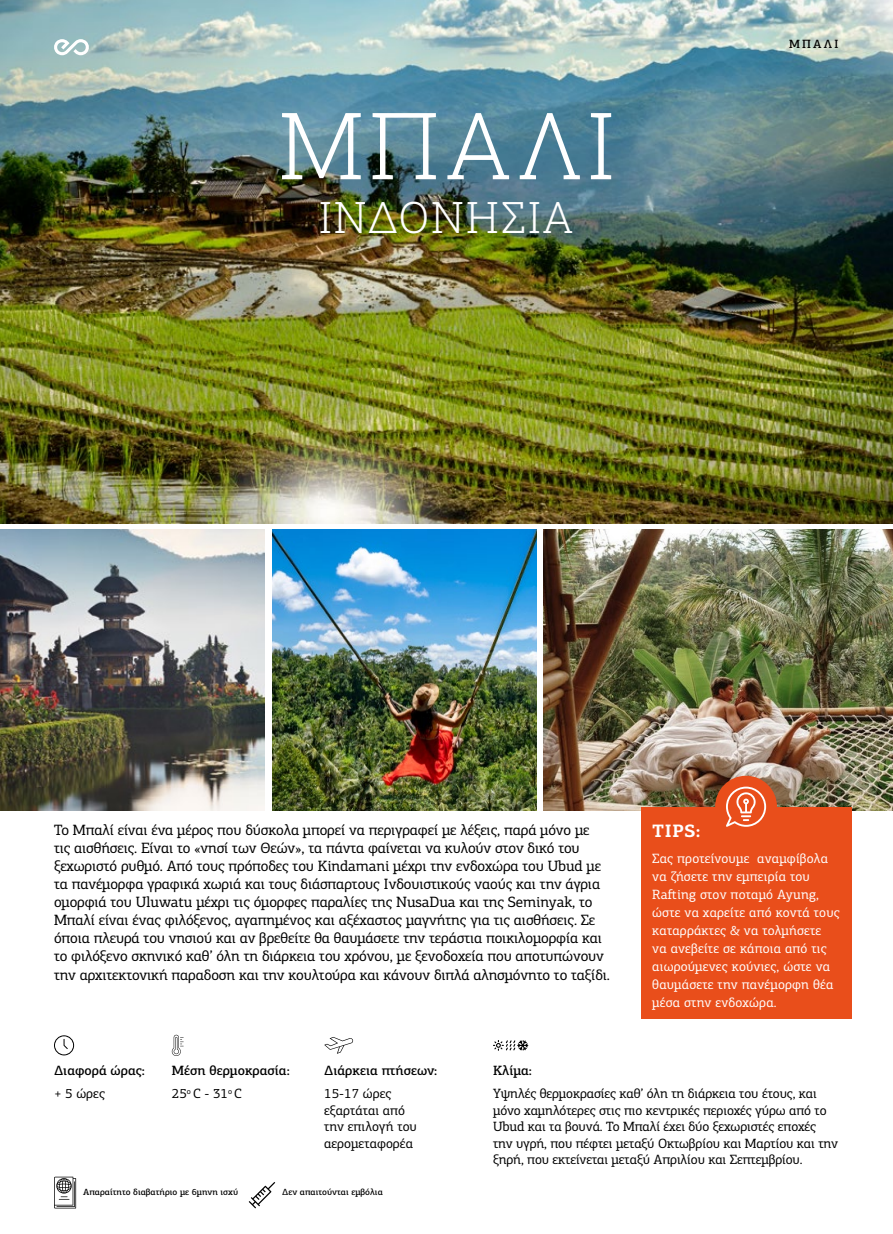
<style>
.page{position:relative;width:893px;height:1234px;background:#fff}
.page>*{position:absolute;margin:0;border:0;box-sizing:border-box;transform-origin:0 0}
.t1{font:300 93px "Roboto Slab";letter-spacing:.05em;color:#fff}
.t2{font:300 43.5px "Roboto Slab";letter-spacing:.05em;color:#fff}
.t3{font:700 18px "PF Centro Slab Pro";color:#fff}
.t4{font:15px/18px "PF Centro Slab Pro";letter-spacing:-.01em;color:#000}
.t5{font:13.5px/16.5px "PF Centro Slab Pro";letter-spacing:-.01em;color:#000}
.t6{font:13.5px/18px "PF Centro Slab Pro";letter-spacing:.01em;color:#fff}
.t7{font:500 13.5px/23.1px "PF Centro Slab Pro";color:#000}
.t8{font:500 12px "PF Centro Slab Pro";letter-spacing:.18em;color:#000}
.t9{font:500 9px "PF Centro Slab Pro";color:#000}
.s1{font-weight:400}
</style>
<div class="page">
<img style="left:0;top:0;width:893px;height:523px">
<img style="left:0;top:529px;width:264px;height:281px">
<img style="left:272px;top:529px;width:264px;height:281px">
<img style="left:544px;top:529px;width:349px;height:281px">
<svg style="left:53px;top:39px;width:37px;height:16px"></svg>
<svg style="left:54px;top:1035px;width:20px;height:20px"></svg>
<svg style="left:324px;top:1037px;width:29px;height:16px"></svg>
<svg style="left:493px;top:1040px;width:35px;height:10px"></svg>
<svg style="left:172px;top:1034px;width:12px;height:21px"></svg>
<div style="left:641px;top:806px;width:210px;height:212px;background:#e94e1b"></div>
<div style="left:715px;top:775px;width:62px;height:62px;background:#e94e1b;border-radius:50%"></div>
<svg style="left:726px;top:786px;width:40px;height:40px"></svg>
<svg style="left:54px;top:1176px;width:22px;height:32px"></svg>
<svg style="left:249px;top:1182px;width:26px;height:26px"></svg>
<h1 class="t1" style="left:278px;top:82px;width:331px">ΜΠΑΛΊ</h1>
<h2 class="t2" style="left:319px;top:188px;width:256px">ΙΝΔΟΝΗΣΊΑ</h2>
<p class="t8" style="left:789px;top:37px;width:51px">ΜΠΑΛΙ</p>
<p class="t4" style="left:54px;top:821px;width:557px">Το Μπαλί είναι ένα μέρος που δύσκολα μπορεί να περιγραφεί με λέξεις, παρά μόνο με<br>τις αισθήσεις. Είναι το «νησί των Θεών», τα πάντα φαίνεται να κυλούν στον δικό του ξεχωριστό ρυθμό. Από τους πρόποδες του Kindamani μέχρι την ενδοχώρα του Ubud με τα πανέμορφα γραφικά χωριά και τους διάσπαρτους Ινδουιστικούς ναούς και την άγρια ομορφιά του Uluwatu μέχρι τις όμορφες παραλίες της NusaDua και της Seminyak, το Μπαλί είναι ένας φιλόξενος, αγαπημένος και αξέχαστος μαγνήτης για τις αισθήσεις. Σε όποια πλευρά του νησιού και αν βρεθείτε θα θαυμάσετε την τεράστια ποικιλομορφία και το φιλόξενο σκηνικό καθ’ όλη τη διάρκεια του χρόνου, με ξενοδοχεία που αποτυπώνουν την αρχιτεκτονική παραδοση και την κουλτούρα και κάνουν διπλά αλησμόνητο το ταξίδι.</p>
<p class="t3" style="left:652px;top:819px;width:50px">TIPS:</p>
<p class="t6" style="left:652px;top:849px;width:189px">Σας προτείνουμε αναμφίβολα να ζήσετε την εμπειρία του<br>Rafting στον ποταμό Ayung, ώστε να χαρείτε από κοντά τους καταρράκτες &amp; να τολμήσετε<br>να ανεβείτε σε κάποια από τις αιωρούμενες κούνιες, ώστε να θαυμάσετε την πανέμορφη θέα μέσα στην ενδοχώρα.</p>
<p class="t7" style="left:54px;top:1058px;width:93px">Διαφορά ώρας:</p>
<p class="t5" style="left:54px;top:1085px;width:52px">+ 5 ώρες</p>
<p class="t7" style="left:172px;top:1058px;width:119px">Μέση θερμοκρασία:<br><span class="s1">25</span><sup>ο</sup> <span class="s1">C - 31</span><sup>ο</sup> <span class="s1">C</span></p>
<p class="t7" style="left:324px;top:1058px;width:115px">Διάρκεια πτήσεων:</p>
<p class="t5" style="left:324px;top:1085px;width:94px">15-17 ώρες εξαρτάται από την επιλογή του αερομεταφορέα</p>
<p class="t7" style="left:493px;top:1058px;width:41px">Κλίμα:</p>
<p class="t5" style="left:493px;top:1085px;width:347px">Yψηλές θερμοκρασίες καθ’ όλη τη διάρκεια του έτους, και μόνο χαμηλότερες στις πιο κεντρικές περιοχές γύρω από το Ubud και τα βουνά. Το Μπαλί έχει δύο ξεχωριστές εποχές την υγρή, που πέφτει μεταξύ Οκτωβρίου και Μαρτίου και την ξηρή, που εκτείνεται μεταξύ Απριλίου και Σεπτεμβρίου.</p>
<p class="t9" style="left:83px;top:1186px;width:156px">Απαραίτητο διαβατήριο με 6μηνη ισχύ</p>
<p class="t9" style="left:282px;top:1186px;width:102px">Δεν απαιτούνται εμβόλια</p>
</div>
